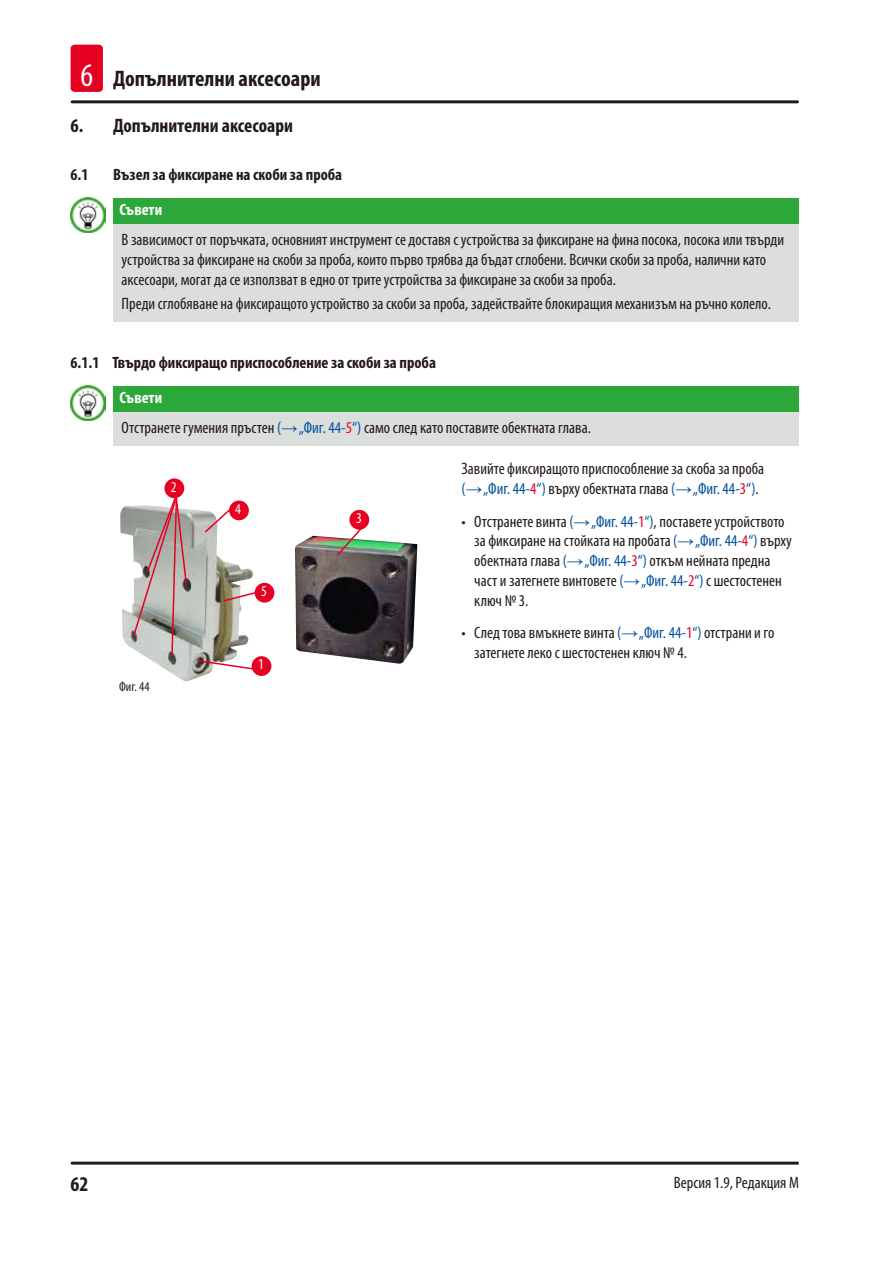
<style>
.page{position:relative;width:893px;height:1263px;background:#fff}
.page>*{position:absolute;margin:0;border:0;box-sizing:border-box;transform-origin:0 0}
.t1{font:700 condensed 22.5px "Myriad Pro";color:#231916}
.t2{font:700 condensed 21px "Myriad Pro";color:#231916}
.t3{font:700 condensed 19.5px "Myriad Pro";color:#231916}
.Tip_text{font:condensed 16.5px/19.8px "Myriad Pro";color:#231916}
.Table_text{font:condensed 16.5px/19.8px "Myriad Pro";color:#231916}
.t4{font:700 condensed 16.5px "Myriad Pro";color:#231916}
.Signalword__no_use_a{font:700 condensed 16.5px "Myriad Pro";letter-spacing:-.005em;color:#fff}
.t5{font:condensed 15px "Myriad Pro";color:#fff}
.t6{font:condensed 13.5px "Myriad Pro";color:#231916}
.s1{font-weight:400;font-size:33px;color:#fff}
.s2{color:#00509e}
.s3{font-family:"Arial";font-stretch:normal;color:#00509e}
.s4{color:#e60021}
</style>
<div class="page">
<hr style="left:72px;top:1161px;width:725px;height:3px;background:#231916">
<hr style="left:72px;top:100px;width:725px;height:3px;background:#231916">
<div style="left:71px;top:45px;width:32px;height:47px;background:#e60021;border-radius:4px"></div>
<div style="left:113px;top:199px;width:686px;height:25px;background:#2ba839"></div>
<div style="left:113px;top:224px;width:686px;height:97px;background:#dcdddd"></div>
<img style="left:71px;top:198px;width:35px;height:35px">
<div style="left:113px;top:386px;width:686px;height:26px;background:#2ba839"></div>
<div style="left:113px;top:412px;width:686px;height:33px;background:#dcdddd"></div>
<img style="left:71px;top:385px;width:35px;height:36px">
<img style="left:120px;top:506px;width:133px;height:176px">
<img style="left:295px;top:536px;width:122px;height:128px">
<svg style="left:132px;top:494px;width:56px;height:163px;background:#baacaa"></svg>
<div style="left:164px;top:478px;width:20px;height:20px;background:#e60021;border-radius:50%"></div>
<svg style="left:203px;top:508px;width:29px;height:26px"></svg>
<div style="left:229px;top:500px;width:20px;height:20px;background:#e60021;border-radius:50%"></div>
<svg style="left:222px;top:591px;width:35px;height:11px"></svg>
<div style="left:255px;top:583px;width:19px;height:20px;background:#e60021;border-radius:50%"></div>
<svg style="left:197px;top:659px;width:57px;height:11px"></svg>
<div style="left:252px;top:656px;width:19px;height:20px;background:#e60021;border-radius:50%"></div>
<svg style="left:336px;top:529px;width:28px;height:28px"></svg>
<div style="left:349px;top:510px;width:20px;height:20px;background:#e60021;border-radius:50%"></div>
<h1 class="t1" style="left:80px;top:65px;width:242px"><span class="s1">6</span> Допълнителни аксесоари</h1>
<p class="t3" style="left:71px;top:113px;width:224px">6. Допълнителни аксесоари</p>
<p class="t4" style="left:71px;top:164px;width:19px">6.1</p>
<p class="t4" style="left:113px;top:164px;width:231px">Възел за фиксиране на скоби за проба</p>
<p class="Signalword__no_use_a" style="left:119px;top:199px;width:44px">Съвети</p>
<p class="Tip_text" style="left:122px;top:229px;width:664px">В зависимост от поръчката, основният инструмент се доставя с устройства за фиксиране на фина посока, посока или твърди устройства за фиксиране на скоби за проба, които първо трябва да бъдат сглобени. Всички скоби за проба, налични като аксесоари, могат да се използват в едно от трите устройства за фиксиране за скоби за проба.</p>
<p class="Tip_text" style="left:122px;top:293px;width:651px">Преди сглобяване на фиксиращото устройство за скоби за проба, задействайте блокиращия механизъм на ръчно колело.</p>
<p class="t4" style="left:71px;top:352px;width:367px">6.1.1 Твърдо фиксиращо приспособление за скоби за проба</p>
<p class="Signalword__no_use_a" style="left:119px;top:387px;width:44px">Съвети</p>
<p class="Tip_text" style="left:122px;top:417px;width:471px">Отстранете гумения пръстен <span class="s2">(</span><span class="s3">→</span> <span class="s2">„Фиг. 44‑</span><span class="s4">5</span><span class="s2">“)</span> само след като поставите обектната глава.</p>
<p class="t5" style="left:171px;top:477px;width:7px">2</p>
<p class="t6" style="left:119px;top:679px;width:32px">Фиг. 44</p>
<p class="t5" style="left:235px;top:500px;width:7px">4</p>
<p class="t5" style="left:261px;top:582px;width:7px">5</p>
<p class="t5" style="left:258px;top:655px;width:7px">1</p>
<p class="t5" style="left:356px;top:509px;width:7px">3</p>
<p class="Table_text" style="left:461px;top:459px;width:304px">Завийте фиксиращото приспособление за скоба за проба <span class="s2">(</span><span class="s3">→</span> <span class="s2">„Фиг. 44‑</span><span class="s4">4</span><span class="s2">“)</span> върху обектната глава <span class="s2">(</span><span class="s3">→</span> <span class="s2">„Фиг. 44‑</span><span class="s4">3</span><span class="s2">“)</span>.</p>
<p class="Tip_text" style="left:474px;top:511px;width:319px;text-indent:-13px">• Отстранете винта <span class="s2">(</span><span class="s3">→</span> <span class="s2">„Фиг. 44‑</span><span class="s4">1</span><span class="s2">“)</span>, поставете устройството за фиксиране на стойката на пробата <span class="s2">(</span><span class="s3">→</span> <span class="s2">„Фиг. 44‑</span><span class="s4">4</span><span class="s2">“)</span> върху обектната глава <span class="s2">(</span><span class="s3">→</span> <span class="s2">„Фиг. 44‑</span><span class="s4">3</span><span class="s2">“)</span> откъм нейната предна част и затегнете винтовете <span class="s2">(</span><span class="s3">→</span> <span class="s2">„Фиг. 44‑</span><span class="s4">2</span><span class="s2">“)</span> с шестостенен ключ № 3.</p>
<p class="Tip_text" style="left:474px;top:623px;width:302px;text-indent:-13px">• След това вмъкнете винта <span class="s2">(</span><span class="s3">→</span> <span class="s2">„Фиг. 44‑</span><span class="s4">1</span><span class="s2">“)</span> отстрани и го затегнете леко с шестостенен ключ № 4.</p>
<p class="t2" style="left:71px;top:1171px;width:19px">62</p>
<p class="Tip_text" style="left:674px;top:1172px;width:127px">Версия 1.9, Редакция M</p>
</div>
